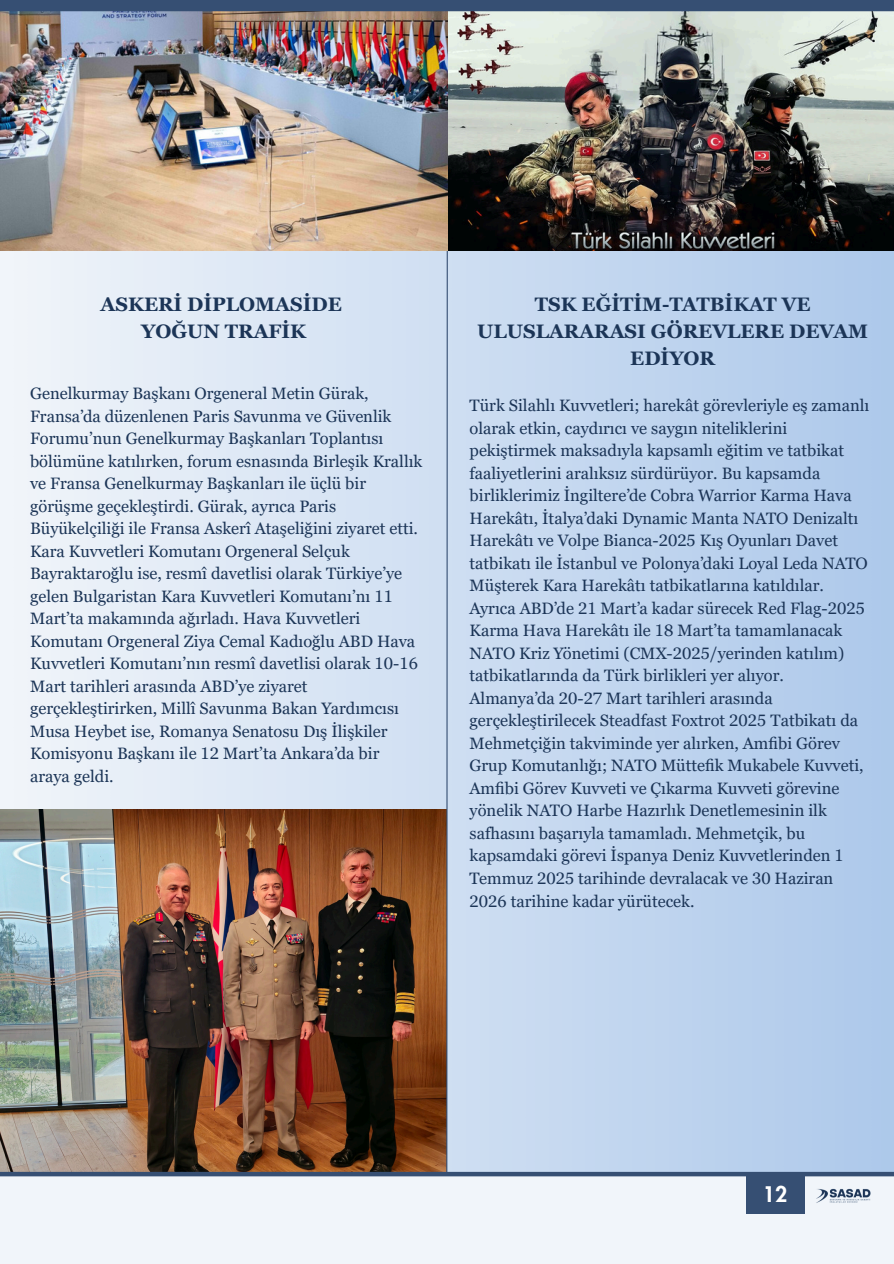
<style>
.page{position:relative;width:894px;height:1264px;background:#fff}
.page>*{position:absolute;margin:0;border:0;box-sizing:border-box;transform-origin:0 0}
.t1{font:800 21px "Futura LT Pro";color:#fff}
.t2{font:700 19.5px/27px "Georgia Pro";color:#1c3557;text-align:center}
.t3{font:16.5px/22.5px "Georgia Pro";color:#1c3557}
</style>
<div class="page">
<div style="left:0;top:0;width:893px;height:1263px;background:#f1f5fa"></div>
<div style="left:1px;top:0;width:892px;height:1173px;background:linear-gradient(to right,#f1f5fa,#adc8ea)"></div>
<img style="left:1px;top:11px;width:892px;height:240px">
<img style="left:1px;top:809px;width:444px;height:362px">
<div style="left:745px;top:1175px;width:59px;height:38px;background:#364f73"></div>
<img style="left:804px;top:1157px;width:77px;height:57px">
<div style="left:0;top:1171px;width:893px;height:5px;background:#364f73"></div>
<svg style="left:445px;top:11px;width:3px;height:1161px;background:#878892"></svg>
<div style="left:0;top:0;width:893px;height:11px;background:#364f73"></div>
<p class="t2" style="left:101px;top:291px;width:242px">ASKERİ DİPLOMASİDE</p>
<p class="t2" style="left:141px;top:318px;width:166px">YOĞUN TRAFİK</p>
<p class="t3" style="left:30px;top:382px;width:393px">Genelkurmay Başkanı Orgeneral Metin Gürak, Fransa’da düzenlenen Paris Savunma ve Güvenlik Forumu’nun Genelkurmay Başkanları Toplantısı bölümüne katılırken, forum esnasında Birleşik Krallık ve Fransa Genelkurmay Başkanları ile üçlü bir görüşme geçekleştirdi. Gürak, ayrıca Paris Büyükelçiliği ile Fransa Askerî Ataşeliğini ziyaret etti.<br>Kara Kuvvetleri Komutanı Orgeneral Selçuk Bayraktaroğlu ise, resmî davetlisi olarak Türkiye’ye gelen Bulgaristan Kara Kuvvetleri Komutanı’nı 11</p>
<p class="t3" style="left:30px;top:607px;width:389px">Mart’ta makamında ağırladı. Hava Kuvvetleri Komutanı Orgeneral Ziya Cemal Kadıoğlu ABD Hava Kuvvetleri Komutanı’nın resmî davetlisi olarak 10-16<br>Mart tarihleri arasında ABD’ye ziyaret gerçekleştirirken, Millî Savunma Bakan Yardımcısı Musa Heybet ise, Romanya Senatosu Dış İlişkiler Komisyonu Başkanı ile 12 Mart’ta Ankara’da bir araya geldi.</p>
<h1 class="t2" style="left:477px;top:291px;width:392px">TSK EĞİTİM-TATBİKAT VE<br>ULUSLARARASI GÖREVLERE DEVAM</h1>
<p class="t2" style="left:630px;top:345px;width:86px">EDİYOR</p>
<p class="t3" style="left:469px;top:394px;width:401px">Türk Silahlı Kuvvetleri; harekât görevleriyle eş zamanlı olarak etkin, caydırıcı ve saygın niteliklerini pekiştirmek maksadıyla kapsamlı eğitim ve tatbikat faaliyetlerini aralıksız sürdürüyor. Bu kapsamda birliklerimiz İngiltere’de Cobra Warrior Karma Hava Harekâtı, İtalya’daki Dynamic Manta NATO Denizaltı Harekâtı ve Volpe Bianca-2025 Kış Oyunları Davet tatbikatı ile İstanbul ve Polonya’daki Loyal Leda NATO Müşterek Kara Harekâtı tatbikatlarına katıldılar.<br>Ayrıca ABD’de 21 Mart’a kadar sürecek Red Flag-2025<br>Karma Hava Harekâtı ile 18 Mart’ta tamamlanacak NATO Kriz Yönetimi (CMX-2025/yerinden katılım)</p>
<h1 class="t3" style="left:469px;top:664px;width:395px">tatbikatlarında da Türk birlikleri yer alıyor.<br>Almanya’da 20-27 Mart tarihleri arasında gerçekleştirilecek Steadfast Foxtrot 2025 Tatbikatı da Mehmetçiğin takviminde yer alırken, Amfibi Görev Grup Komutanlığı; NATO Müttefik Mukabele Kuvveti, Amfibi Görev Kuvveti ve Çıkarma Kuvveti görevine yönelik NATO Harbe Hazırlık Denetlemesinin ilk safhasını başarıyla tamamladı. Mehmetçik, bu kapsamdaki görevi İspanya Deniz Kuvvetlerinden 1<br>Temmuz 2025 tarihinde devralacak ve 30 Haziran 2026 tarihine kadar yürütecek.</h1>
<p class="t1" style="left:762px;top:1184px;width:26px">12</p>
</div>
